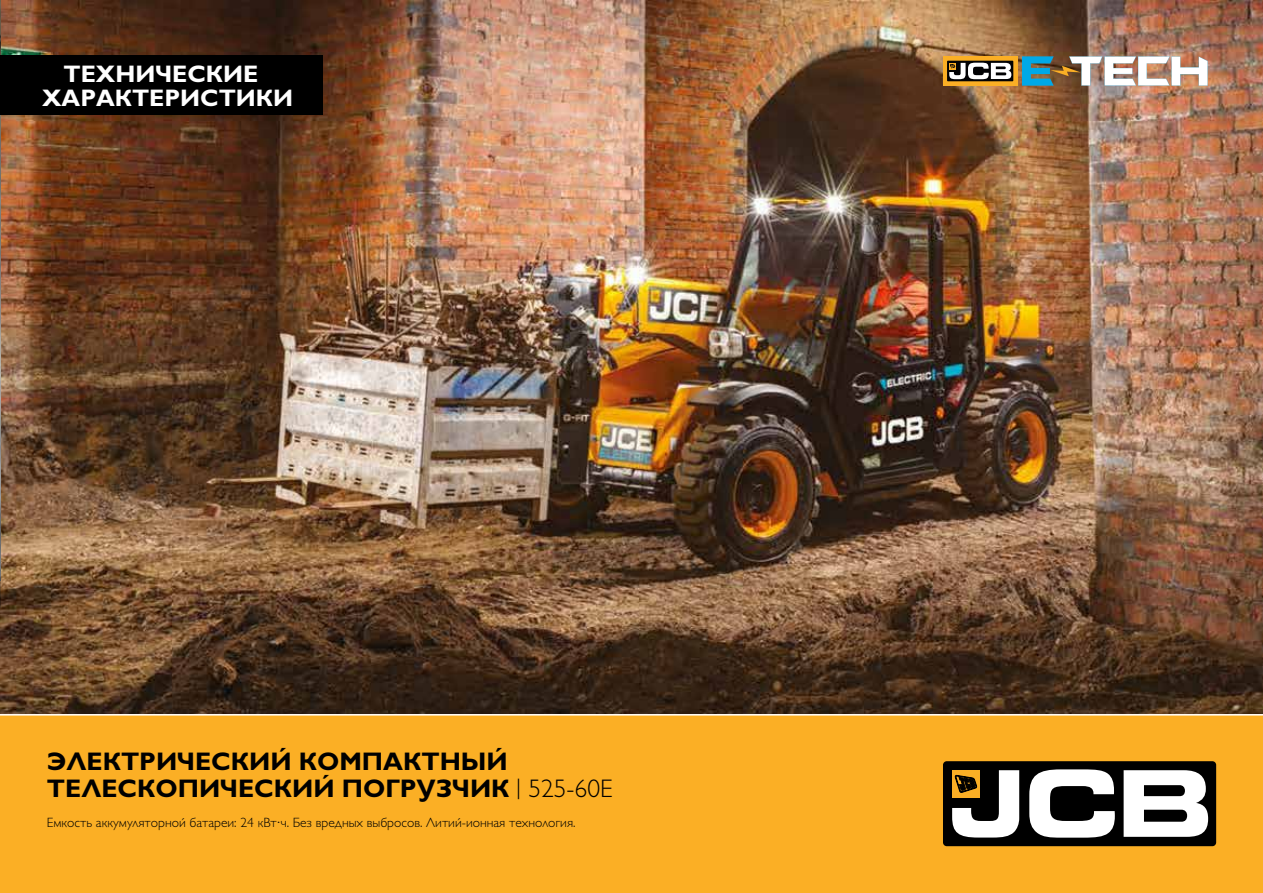
<style>
.page{position:relative;width:1263px;height:893px;background:#fff}
.page>*{position:absolute;margin:0;border:0;box-sizing:border-box;transform-origin:0 0}
.t1{font:700 25.5px/27px "Gill Sans C";color:#000}
.t2{font:700 24px/24px "Gill Sans C";color:#fff;text-align:center}
.t3{font:13.5px "Gill Sans Light C";color:#000}
.s1{font-family:"Gill Sans Light C";font-weight:400;font-size:22.5px}
.s2{font-family:"Gill Sans Light C";font-weight:400}
</style>
<div class="page">
<img style="left:0;top:0;width:1263px;height:714px">
<img style="left:0;top:0;width:1px;height:580px">
<div style="left:0;top:714px;width:1263px;height:179px;background:#fbaf25"></div>
<div style="left:943px;top:761px;width:273px;height:85px;background:#000;border-radius:4px"></div>
<svg style="left:1029px;top:769px;width:86px;height:69px"></svg>
<svg style="left:1123px;top:770px;width:85px;height:67px"></svg>
<svg style="left:952px;top:770px;width:67px;height:67px"></svg>
<hr style="left:0;top:714px;width:1263px;height:2px;background:#fff">
<img style="left:1022px;top:56px;width:186px;height:30px">
<svg style="left:943px;top:56px;width:75px;height:30px"></svg>
<svg style="left:947px;top:61px;width:66px;height:20px"></svg>
<svg style="left:949px;top:63px;width:62px;height:16px"></svg>
<div style="left:0;top:55px;width:323px;height:60px;background:#000"></div>
<h2 class="t2" style="left:42px;top:62px;width:253px">ТЕХНИЧЕСКИЕ<br>ХАРАКТЕРИСТИКИ</h2>
<h1 class="t1" style="left:47px;top:747px;width:567px">ЭЛЕКТРИЧЕСКИЙ КОМПАКТНЫЙ<br>ТЕЛЕСКОПИЧЕСКИЙ ПОГРУЗЧИК <span class="s1">|</span> <span class="s2">525-60E</span></h1>
<p class="t3" style="left:47px;top:814px;width:530px">Емкость аккумуляторной батареи: 24 кВт·ч. Без вредных выбросов. Литий-ионная технология.</p>
</div>
